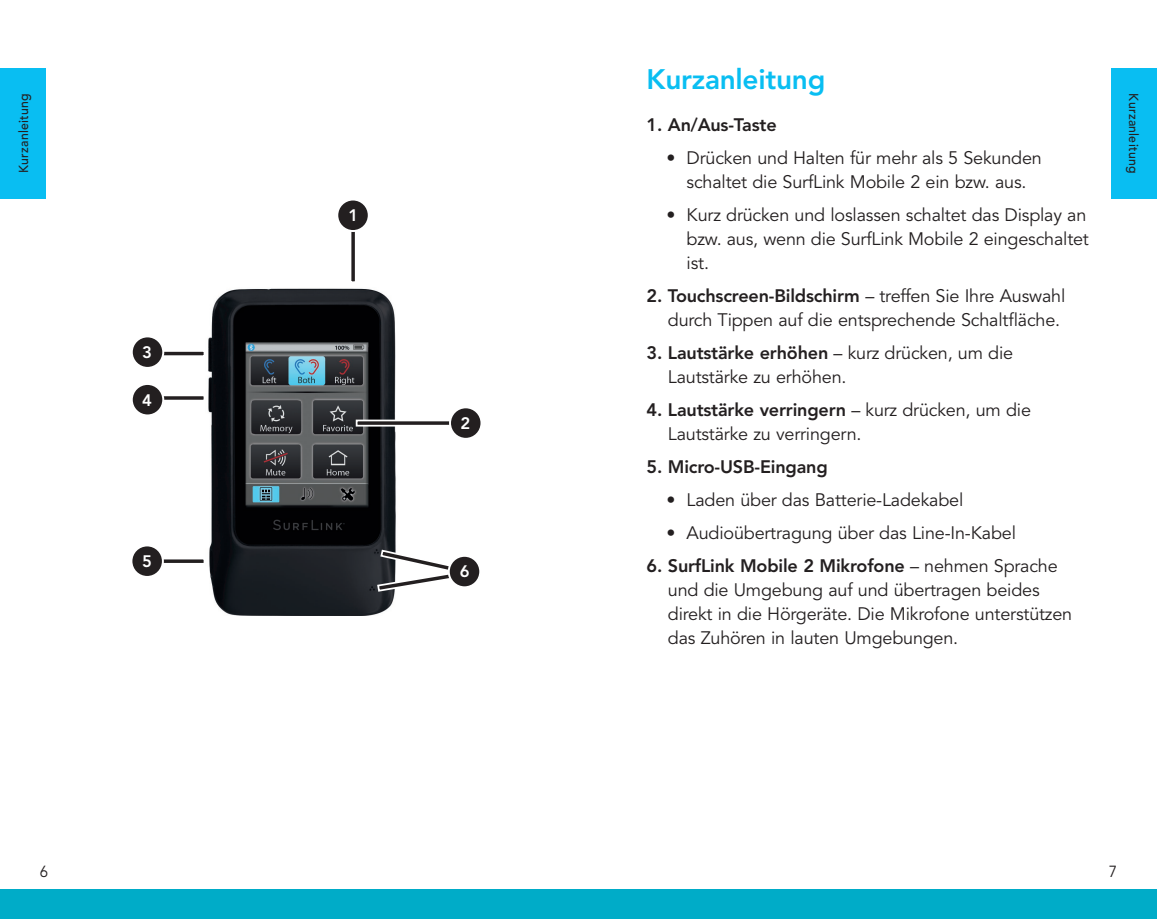
<style>
.page{position:relative;width:1157px;height:919px;background:#fff}
.page>*{position:absolute;margin:0;border:0;box-sizing:border-box;transform-origin:0 0}
.t1{font:800 28px "Avenir LT Std";letter-spacing:-.01em;color:#09bef2}
.t2{font:18px/24px "Avenir LT Std";letter-spacing:-.01em;color:#231f20}
.t3{font:800 18px "Avenir LT Std";letter-spacing:-.01em;color:#231f20}
.t4{font:800 16.6px "Avenir LT Std";color:#fff}
.t5{font:16px "Avenir LT Std";color:#231f20;scale:.94 1}
.t6{font:13px "Avenir LT SLI Std Medium";letter-spacing:.025em;color:#231f20;scale:.94 1}
.s1{font-weight:800}
</style>
<div class="page">
<div style="left:0;top:889px;width:578px;height:29px;background:#00acc8"></div>
<div style="left:578px;top:889px;width:579px;height:29px;background:#00acc8"></div>
<div style="left:0;top:68px;width:45px;height:130px;background:#09bef2"></div>
<div style="left:1111px;top:68px;width:46px;height:130px;background:#09bef2"></div>
<img style="left:208px;top:288px;width:188px;height:327px">
<svg style="left:376px;top:548px;width:73px;height:63px"></svg>
<svg style="left:164px;top:559px;width:40px;height:4px"></svg>
<svg style="left:164px;top:351px;width:40px;height:5px"></svg>
<svg style="left:164px;top:396px;width:40px;height:4px"></svg>
<svg style="left:351px;top:232px;width:4px;height:50px"></svg>
<div style="left:337px;top:199px;width:32px;height:32px;background:#231f20;border-radius:50%"></div>
<div style="left:336px;top:198px;width:34px;height:34px;border:2px solid #fff;border-radius:50%"></div>
<div style="left:449px;top:555px;width:31px;height:32px;background:#231f20;border-radius:50%"></div>
<div style="left:448px;top:555px;width:33px;height:33px;border:2px solid #fff;border-radius:50%"></div>
<div style="left:132px;top:336px;width:31px;height:32px;background:#231f20;border-radius:50%"></div>
<div style="left:131px;top:335px;width:33px;height:34px;border:2px solid #fff;border-radius:50%"></div>
<div style="left:132px;top:384px;width:31px;height:31px;background:#231f20;border-radius:50%"></div>
<div style="left:131px;top:383px;width:33px;height:33px;border:2px solid #fff;border-radius:50%"></div>
<svg style="left:355px;top:418px;width:94px;height:9px"></svg>
<div style="left:450px;top:407px;width:31px;height:32px;background:#231f20;border-radius:50%"></div>
<div style="left:449px;top:406px;width:33px;height:34px;border:2px solid #fff;border-radius:50%"></div>
<div style="left:131px;top:545px;width:32px;height:32px;background:#231f20;border-radius:50%"></div>
<div style="left:130px;top:544px;width:34px;height:34px;border:2px solid #fff;border-radius:50%"></div>
<p class="t6" style="left:16px;top:173px;width:86px;rotate:-90deg">Kurzanleitung</p>
<p class="t4" style="left:142px;top:342px;width:11px">3</p>
<p class="t4" style="left:142px;top:390px;width:11px">4</p>
<p class="t4" style="left:142px;top:551px;width:11px">5</p>
<p class="t4" style="left:348px;top:205px;width:11px">1</p>
<p class="t4" style="left:460px;top:413px;width:11px">2</p>
<p class="t4" style="left:460px;top:561px;width:11px">6</p>
<h1 class="t1" style="left:646px;top:63px;width:180px">Kurzanleitung</h1>
<p class="t3" style="left:646px;top:114px;width:132px">1. An/Aus-Taste</p>
<p class="t2" style="left:666px;top:147px;width:377px;text-align:center">• Drücken und Halten für mehr als 5 Sekunden schaltet die SurfLink Mobile 2 ein bzw. aus.</p>
<p class="t2" style="left:686px;top:203px;width:404px;text-indent:-20px">• Kurz drücken und loslassen schaltet das Display an bzw. aus, wenn die SurfLink Mobile 2 eingeschaltet ist.</p>
<p class="t2" style="left:646px;top:284px;width:420px;text-align:right"><span class="s1">2. Touchscreen-Bildschirm</span> – treffen Sie Ihre Auswahl durch Tippen auf die entsprechende Schaltfläche.</p>
<p class="t2" style="left:668px;top:341px;width:347px;text-indent:-21px"><span class="s1">3. Lautstärke erhöhen</span> – kurz drücken, um die<br>Lautstärke zu erhöhen.</p>
<p class="t2" style="left:668px;top:398px;width:365px;text-indent:-21px"><span class="s1">4. Lautstärke verringern</span> – kurz drücken, um die<br>Lautstärke zu verringern.</p>
<p class="t3" style="left:646px;top:456px;width:183px">5. Micro-USB-Eingang</p>
<p class="t2" style="left:666px;top:488px;width:298px">• Laden über das Batterie-Ladekabel</p>
<p class="t2" style="left:666px;top:521px;width:351px">• Audioübertragung über das Line-In-Kabel</p>
<p class="t2" style="left:668px;top:554px;width:406px;text-indent:-21px"><span class="s1">6. SurfLink Mobile 2 Mikrofone</span> – nehmen Sprache und die Umgebung auf und übertragen beides direkt in die Hörgeräte. Die Mikrofone unterstützen das Zuhören in lauten Umgebungen.</p>
<p class="t6" style="left:1141px;top:93px;width:86px;rotate:90deg">Kurzanleitung</p>
<p class="t5" style="left:40px;top:862px;width:10px">6</p>
<p class="t5" style="left:1108px;top:862px;width:10px">7</p>
</div>
